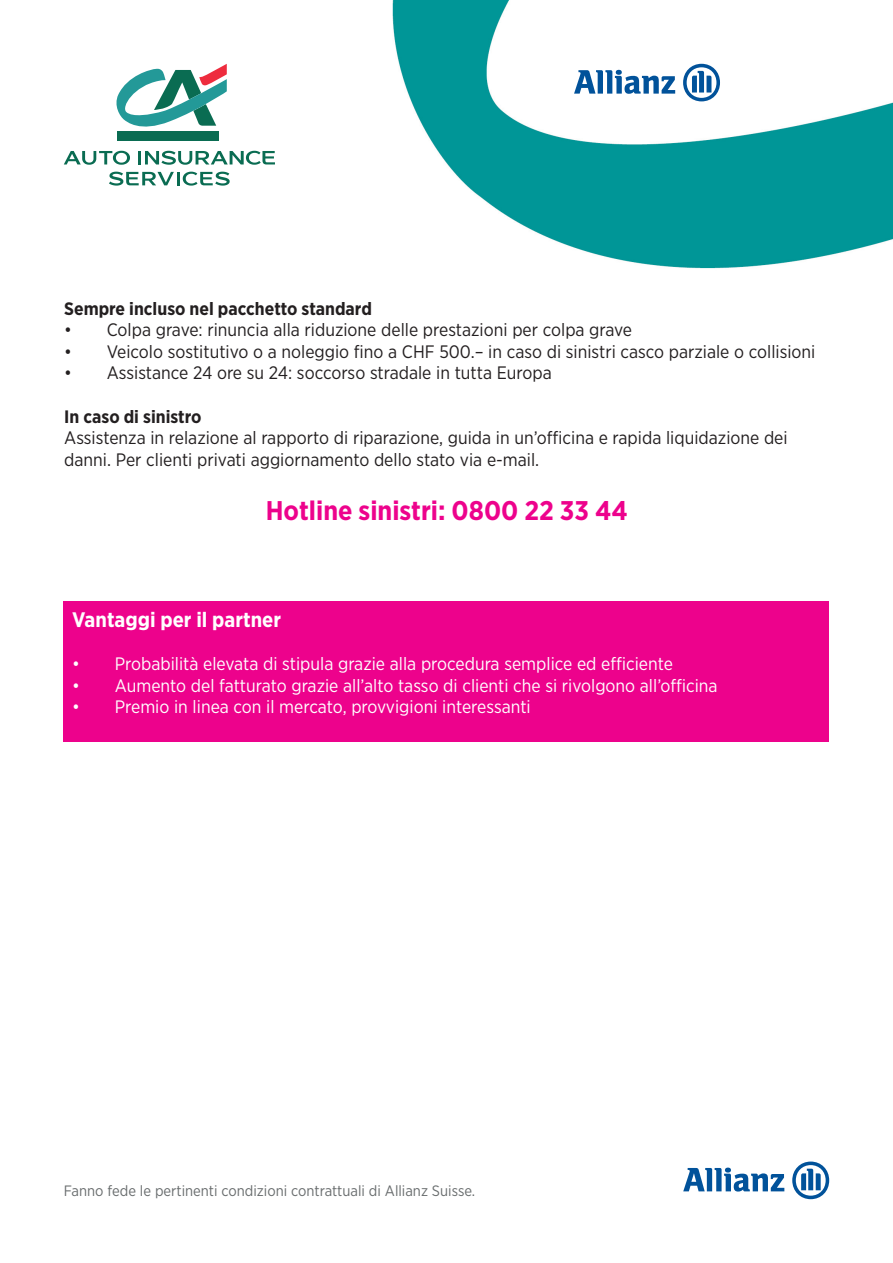
<style>
.page{position:relative;width:893px;height:1263px;background:#fff}
.page>*{position:absolute;margin:0;border:0;box-sizing:border-box;transform-origin:0 0}
.t1{font:700 27px "Gotham Narrow";color:#ed028c}
.bold_red{font:700 21px "Gotham Narrow";color:#fff}
.t2{font:18px/21.6px "Gotham Narrow";color:#231f20}
.t3{font:18px "Gotham Narrow";color:#fff}
.Titel{font:700 18px "Gotham Narrow";color:#231f20}
.Weiss_tabelle{font:15px "Gotham Narrow";color:#696d6e}
</style>
<div class="page">
<img style="left:392px;top:0;width:501px;height:269px">
<div style="left:118px;top:132px;width:101px;height:9px;background:#0a6c52"></div>
<svg style="left:116px;top:64px;width:111px;height:69px"></svg>
<svg style="left:64px;top:151px;width:66px;height:14px"></svg>
<svg style="left:138px;top:151px;width:137px;height:14px"></svg>
<svg style="left:109px;top:172px;width:121px;height:14px"></svg>
<svg style="left:574px;top:70px;width:101px;height:24px"></svg>
<svg style="left:683px;top:64px;width:37px;height:37px"></svg>
<svg style="left:683px;top:1167px;width:101px;height:24px"></svg>
<svg style="left:792px;top:1161px;width:37px;height:38px"></svg>
<div style="left:64px;top:602px;width:765px;height:140px;background:#ed028c"></div>
<p class="Titel" style="left:64px;top:297px;width:309px">Sempre incluso nel pacchetto standard</p>
<p class="t2" style="left:64px;top:319px;width:569px">• Colpa grave: rinuncia alla riduzione delle prestazioni per colpa grave</p>
<p class="t2" style="left:64px;top:340px;width:753px">• Veicolo sostitutivo o a noleggio fino a CHF 500.– in caso di sinistri casco parziale o collisioni</p>
<p class="t2" style="left:64px;top:362px;width:489px">• Assistance 24 ore su 24: soccorso stradale in tutta Europa</p>
<p class="Titel" style="left:64px;top:405px;width:139px">In caso di sinistro</p>
<p class="t2" style="left:64px;top:427px;width:725px">Assistenza in relazione al rapporto di riparazione, guida in un’officina e rapida liquidazione dei danni. Per clienti privati aggiornamento dello stato via e-mail.</p>
<p class="t1" style="left:266px;top:493px;width:363px">Hotline sinistri: 0800 22 33 44</p>
<p class="bold_red" style="left:72px;top:606px;width:210px">Vantaggi per il partner</p>
<p class="t3" style="left:72px;top:653px;width:602px">• Probabilità elevata di stipula grazie alla procedura semplice ed efficiente</p>
<p class="t3" style="left:72px;top:674px;width:647px">• Aumento del fatturato grazie all’alto tasso di clienti che si rivolgono all’officina</p>
<p class="t3" style="left:72px;top:696px;width:460px">• Premio in linea con il mercato, provvigioni interessanti</p>
<p class="Weiss_tabelle" style="left:64px;top:1182px;width:413px">Fanno fede le pertinenti condizioni contrattuali di Allianz Suisse.</p>
</div>
